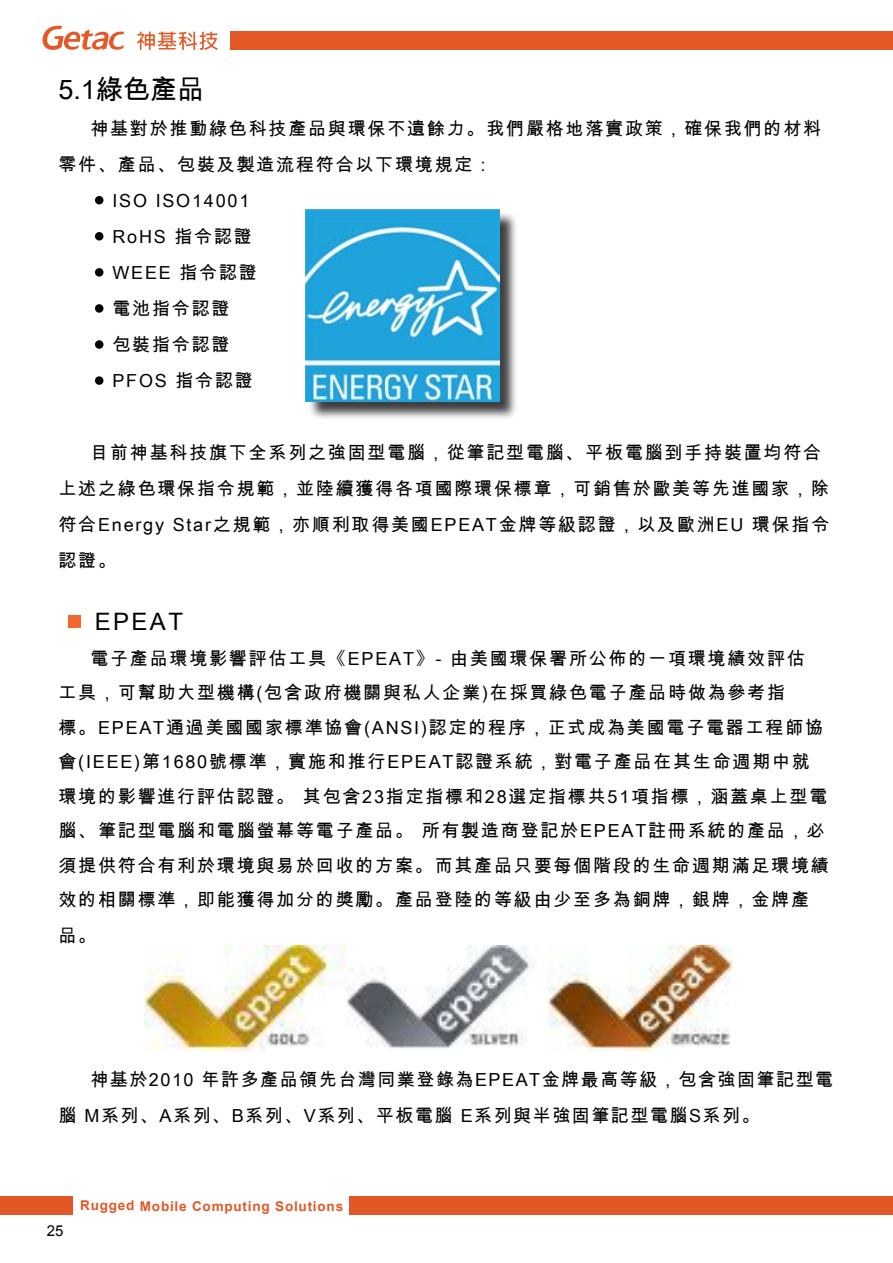
<style>
.page{position:relative;width:893px;height:1263px;background:#fff}
.page>*{position:absolute;margin:0;border:0;box-sizing:border-box;transform-origin:0 0}
.t1{font:27px "Arial Unicode MS";color:#000}
.t2{font:24px "Arial Unicode MS";letter-spacing:.1em;color:#000}
.t3{font:18px/34.7px "Arial Unicode MS";letter-spacing:.1em;color:#000}
.t4{font:15px "Arial";color:#000}
.t5{font:700 13.5px "Arial";letter-spacing:.055em;color:#e35726}
</style>
<div class="page">
<div style="left:0;top:1197px;width:73px;height:18px;background:#e35726"></div>
<div style="left:349px;top:1197px;width:544px;height:18px;background:#e35726"></div>
<svg style="left:42px;top:26px;width:82px;height:24px"></svg>
<svg style="left:137px;top:32px;width:81px;height:18px"></svg>
<div style="left:231px;top:32px;width:662px;height:18px;background:#e45726"></div>
<div style="left:95px;top:196px;width:8px;height:8px;background:#000;border-radius:50%"></div>
<div style="left:95px;top:232px;width:8px;height:9px;background:#000;border-radius:50%"></div>
<div style="left:95px;top:268px;width:8px;height:9px;background:#000;border-radius:50%"></div>
<div style="left:95px;top:304px;width:8px;height:9px;background:#000;border-radius:50%"></div>
<div style="left:95px;top:340px;width:8px;height:9px;background:#000;border-radius:50%"></div>
<div style="left:95px;top:376px;width:8px;height:9px;background:#000;border-radius:50%"></div>
<div style="left:308px;top:211px;width:210px;height:209px;background:#000;opacity:.75"></div>
<img style="left:306px;top:209px;width:193px;height:193px">
<img style="left:144px;top:945px;width:587px;height:106px">
<div style="left:68px;top:615px;width:13px;height:13px;background:#f2652f"></div>
<h1 class="t1" style="left:58px;top:70px;width:147px">5.1綠色產品</h1>
<p class="t3" style="left:90px;top:111px;width:732px">神基對於推動綠色科技產品與環保不遺餘力。我們嚴格地落實政策，確保我們的材料</p>
<p class="t3" style="left:58px;top:147px;width:435px">零件、產品、包裝及製造流程符合以下環境規定：</p>
<p class="t3" style="left:112px;top:183px;width:138px">ISO ISO14001</p>
<p class="t3" style="left:112px;top:219px;width:141px">RoHS 指令認證</p>
<p class="t3" style="left:112px;top:255px;width:146px">WEEE 指令認證</p>
<p class="t3" style="left:112px;top:291px;width:118px">電池指令認證</p>
<p class="t3" style="left:112px;top:327px;width:118px">包裝指令認證</p>
<p class="t3" style="left:112px;top:363px;width:142px">PFOS 指令認證</p>
<p class="t3" style="left:58px;top:434px;width:772px;line-height:36px;text-indent:32px">目前神基科技旗下全系列之強固型電腦，從筆記型電腦、平板電腦到手持裝置均符合上述之綠色環保指令規範，並陸續獲得各項國際環保標章，可銷售於歐美等先進國家，除符合Energy Star之規範，亦順利取得美國EPEAT金牌等級認證，以及歐洲EU 環保指令認證。</p>
<h2 class="t2" style="left:95px;top:604px;width:90px">EPEAT</h2>
<p class="t3" style="left:58px;top:640px;width:772px;text-indent:32px">電子產品環境影響評估工具《EPEAT》- 由美國環保署所公佈的一項環境績效評估<br>工具，可幫助大型機構(包含政府機關與私人企業)在採買綠色電子產品時做為參考指<br>標。EPEAT通過美國國家標準協會(ANSI)認定的程序，正式成為美國電子電器工程師協會(IEEE)第1680號標準，實施和推行EPEAT認證系統，對電子產品在其生命週期中就環境的影響進行評估認證。 其包含23指定指標和28選定指標共51項指標，涵蓋桌上型電腦、筆記型電腦和電腦螢幕等電子產品。 所有製造商登記於EPEAT註冊系統的產品，必須提供符合有利於環境與易於回收的方案。而其產品只要每個階段的生命週期滿足環境績效的相關標準，即能獲得加分的獎勵。產品登陸的等級由少至多為銅牌，銀牌，金牌產品。</p>
<p class="t3" style="left:58px;top:1061px;width:776px;line-height:36px;text-indent:32px">神基於2010 年許多產品領先台灣同業登錄為EPEAT金牌最高等級，包含強固筆記型電腦 M系列、A系列、B系列、V系列、平板電腦 E系列與半強固筆記型電腦S系列。</p>
<p class="t4" style="left:47px;top:1220px;width:18px">25</p>
<p class="t5" style="left:80px;top:1197px;width:265px">Rugged Mobile Computing Solutions</p>
</div>
